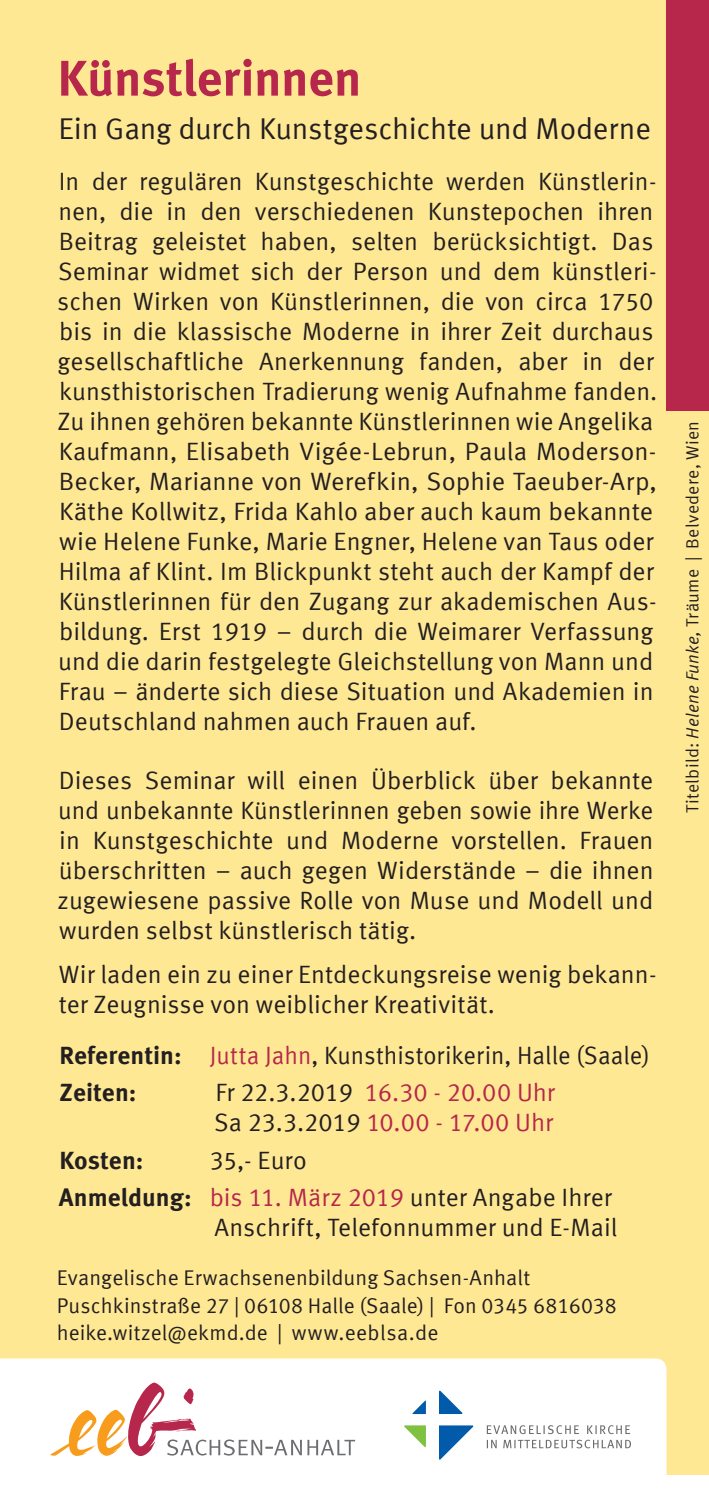
<style>
.page{position:relative;width:709px;height:1489px;background:#fff}
.page>*{position:absolute;margin:0;border:0;box-sizing:border-box;transform-origin:0 0}
.Überschr_4{font:700 50px "Meta Offc";letter-spacing:-.01em;color:#b6274b}
.Ort{font:30px "Meta Offc Norm";letter-spacing:-.01em;color:#231f20}
.Infos{font:25px/30px "Meta Offc Norm";color:#231f20}
.Infos-2{font:25px "Meta Offc Norm";color:#231f20;scale:.96 1}
.Infos-3{font:25px/30px "Meta Offc Norm";letter-spacing:-.005em;color:#b6274b}
.Infos-4{font:700 25px "Meta Offc";color:#231f20}
.t1{font:21.25px/27.5px "Meta Offc Norm";letter-spacing:.005em;color:#231f20}
.Foto{font:17.5px "Meta Offc Norm";letter-spacing:.015em;color:#231f20}
.s1{font-family:"Meta Offc";font-weight:700}
.s2{color:#b6274b}
.s3{color:#231f20}
.s4{font-family:"Meta Offc Norm Ita"}
</style>
<div class="page">
<div style="left:0;top:0;width:709px;height:1474px;background:#ffe894"></div>
<div style="left:0;top:1358px;width:666px;height:116px;background:#fff"></div>
<div style="left:666px;top:0;width:43px;height:411px;background:#b6274b"></div>
<svg style="left:50px;top:1382px;width:305px;height:74px;background:#f3e4df"></svg>
<svg style="left:404px;top:1390px;width:69px;height:69px;background:#c1d8e2"></svg>
<svg style="left:487px;top:1424px;width:144px;height:24px;background:#e0e1e1"></svg>
<p class="Überschr_4" style="left:57px;top:48px;width:305px">Künstlerinnen</p>
<p class="Ort" style="left:58px;top:111px;width:594px">Ein Gang durch Kunstgeschichte und Moderne</p>
<p class="Infos" style="left:57px;top:167px;width:601px">In der regulären Kunstgeschichte werden Künstlerin&shy;nen, die in den verschiedenen Kunstepochen ihren Beitrag geleistet haben, selten berücksichtigt. Das Seminar widmet sich der Person und dem künstleri&shy;schen Wirken von Künstlerinnen, die von circa 1750 bis in die klassische Moderne in ihrer Zeit durchaus gesellschaftliche Anerkennung fanden, aber in der kunsthistorischen Tradierung wenig Aufnahme fanden.<br>Zu ihnen gehören bekannte Künstlerinnen wie Angelika Kaufmann, Elisabeth Vigée-Lebrun, Paula Moderson-Becker, Marianne von Werefkin, Sophie Taeuber-Arp, Käthe Kollwitz, Frida Kahlo aber auch kaum bekannte wie Helene Funke, Marie Engner, Helene van Taus oder Hilma af Klint. Im Blickpunkt steht auch der Kampf der Künstlerinnen für den Zugang zur akademischen Aus&shy;bildung. Erst 1919 – durch die Weimarer Verfassung und die darin festgelegte Gleichstellung von Mann und Frau – änderte sich diese Situation und Akademien in Deutschland nahmen auch Frauen auf.</p>
<p class="Infos" style="left:58px;top:765px;width:597px;text-align:justify">Dieses Seminar will einen Überblick über bekannte und unbekannte Künstlerinnen geben sowie ihre Werke in Kunstgeschichte und Moderne vorstellen. Frauen überschritten – auch gegen Widerstände – die ihnen zugewiesene passive Rolle von Muse und Modell und wurden selbst künstlerisch tätig.</p>
<p class="Infos" style="left:59px;top:959px;width:599px">Wir laden ein zu einer Entdeckungsreise wenig bekann&shy;ter Zeugnisse von weiblicher Kreativität.</p>
<p class="Infos-2" style="left:59px;top:1041px;width:616px"><span class="s1">Referentin:</span> <span class="s2">Jutta Jahn</span>, Kunsthistorikerin, Halle (Saale)</p>
<p class="Infos-4" style="left:59px;top:1077px;width:78px">Zeiten:</p>
<p class="Infos-3" style="left:214px;top:1078px;width:342px"><span class="s3">Fr 22.3.2019</span> 16.30 - 20.00 Uhr<br><span class="s3">Sa 23.3.2019</span> 10.00 - 17.00 Uhr</p>
<p class="Infos-4" style="left:59px;top:1144px;width:85px">Kosten:</p>
<p class="Infos" style="left:210px;top:1145px;width:99px">35,- Euro</p>
<p class="Infos" style="left:59px;top:1182px;width:560px;text-align:right"><span class="s1">Anmeldung:</span> <span class="s2">bis 11. März 2019</span> unter Angabe Ihrer<br>Anschrift, Telefonnummer und E-Mail</p>
<p class="t1" style="left:57px;top:1264px;width:561px">Evangelische Erwachsenenbildung Sachsen-Anhalt<br>Puschkinstraße 27 | 06108 Halle (Saale) | Fon 0345 6816038 heike.witzel@ekmd.de | www.eeblsa.de</p>
<p class="Foto" style="left:682px;top:813px;width:393px;rotate:-90deg">Titelbild: <span class="s4">Helene Funke,</span> Träume | Belvedere, Wien</p>
</div>
